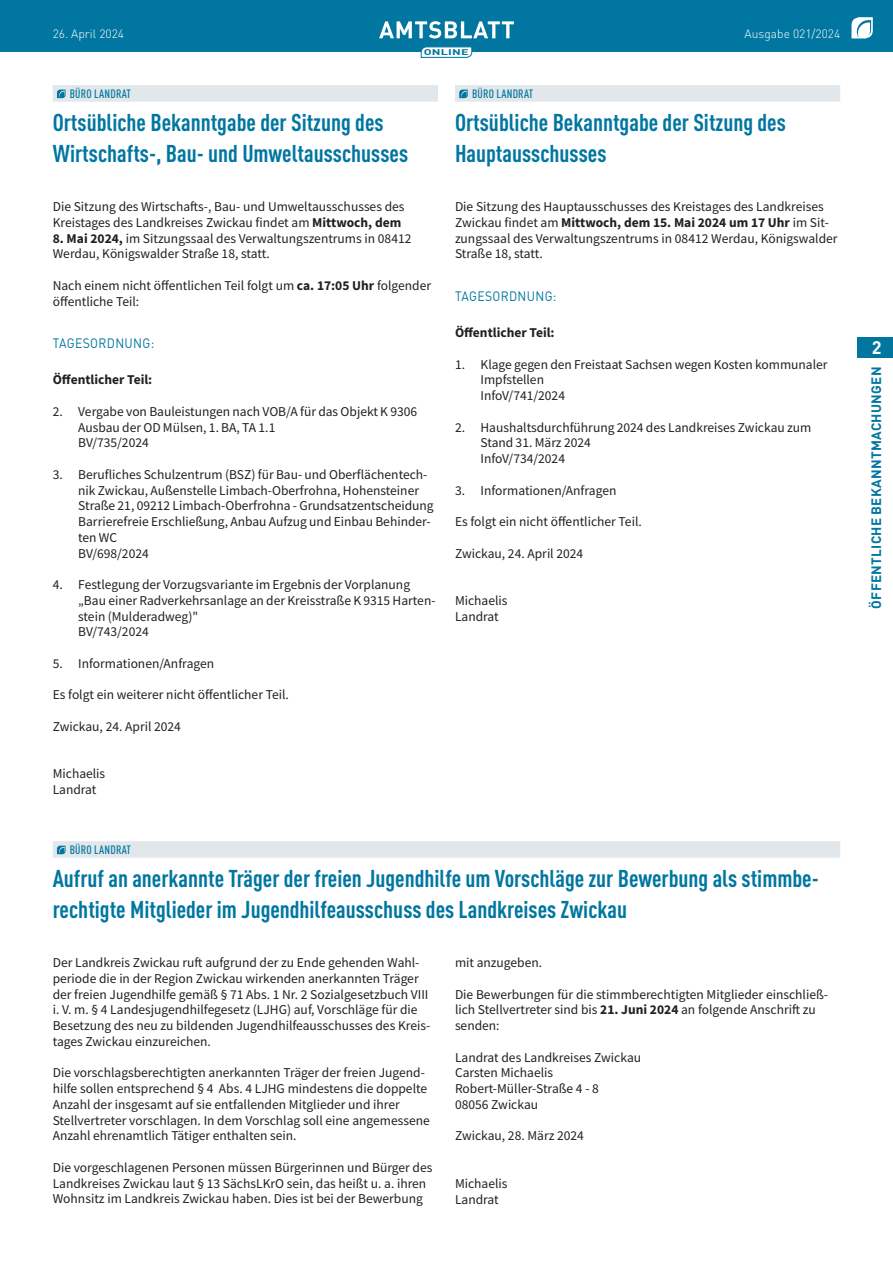
<style>
.page{position:relative;width:893px;height:1263px;background:#fff}
.page>*{position:absolute;margin:0;border:0;box-sizing:border-box;transform-origin:0 0}
.t1{font:700 condensed 24px/30.8px "DIN Pro";color:#0076a0}
.t2{font:700 18px "DIN Pro";color:#fff}
.t3{font:13.5px/15.8px "Source Sans Pro";color:#231f20}
.t4{font:700 13.5px "Source Sans Pro";color:#231f20}
.t5{font:700 13.5px "DIN Pro";letter-spacing:.02em;color:#0076a0}
.t6{font:13.5px "DIN Pro";letter-spacing:.03em;color:#0076a0;scale:.9 1}
.t7{font:500 condensed 12px "DIN Pro";letter-spacing:.02em;color:#0076a0}
.t8{font:300 12px "DIN Pro";color:#fff}
.t9{font:700 8.25px "DIN Pro";letter-spacing:.02em;color:#0076a0;scale:1.5 1}
.s1{font-weight:700}
</style>
<div class="page">
<div style="left:0;top:0;width:893px;height:51px;background:#0076a0"></div>
<svg style="left:851px;top:17px;width:22px;height:21px"></svg>
<svg style="left:379px;top:21px;width:135px;height:17px"></svg>
<svg style="left:421px;top:47px;width:51px;height:11px"></svg>
<div style="left:857px;top:337px;width:36px;height:21px;background:#0076a0"></div>
<div style="left:53px;top:85px;width:385px;height:17px;background:#e1e7ea"></div>
<svg style="left:57px;top:90px;width:9px;height:8px"></svg>
<div style="left:455px;top:85px;width:385px;height:17px;background:#e1e7ea"></div>
<svg style="left:459px;top:90px;width:9px;height:8px"></svg>
<div style="left:53px;top:841px;width:787px;height:17px;background:#e1e7ea"></div>
<svg style="left:57px;top:846px;width:9px;height:8px"></svg>
<p class="t8" style="left:53px;top:25px;width:73px">26. April 2024</p>
<p class="t8" style="left:745px;top:25px;width:97px">Ausgabe 021/2024</p>
<p class="t9" style="left:424px;top:45px;width:31px">ONLINE</p>
<p class="t7" style="left:70px;top:85px;width:63px">BÜRO LANDRAT</p>
<h1 class="t1" style="left:53px;top:105px;width:357px">Ortsübliche Bekanntgabe der Sitzung des<br>Wirtschafts-, Bau- und Umweltausschusses</h1>
<p class="t3" style="left:53px;top:199px;width:353px">Die Sitzung des Wirtschafts-, Bau- und Umweltausschusses des<br>Kreistages des Landkreises Zwickau findet am <span class="s1">Mittwoch, dem</span></p>
<p class="t3" style="left:53px;top:230px;width:360px"><span class="s1">8. Mai 2024,</span> im Sitzungssaal des Verwaltungszentrums in 08412<br>Werdau, Königswalder Straße 18, statt.</p>
<p class="t3" style="left:53px;top:277px;width:380px">Nach einem nicht öffentlichen Teil folgt um <span class="s1">ca. 17:05 Uhr</span> folgender öffentliche Teil:</p>
<p class="t6" style="left:53px;top:333px;width:114px">TAGESORDNUNG:</p>
<p class="t4" style="left:53px;top:371px;width:101px">Öffentlicher Teil:</p>
<p class="t3" style="left:78px;top:403px;width:341px;text-indent:-26px">2. Vergabe von Bauleistungen nach VOB/A für das Objekt K 9306<br>Ausbau der OD Mülsen, 1. BA, TA 1.1<br>BV/735/2024</p>
<p class="t3" style="left:78px;top:466px;width:357px;text-indent:-26px">3. Berufliches Schulzentrum (BSZ) für Bau- und Oberflächentech&shy;nik Zwickau, Außenstelle Limbach-Oberfrohna, Hohensteiner Straße 21, 09212 Limbach-Oberfrohna - Grundsatzentscheidung Barrierefreie Erschließung, Anbau Aufzug und Einbau Behinder&shy;ten WC<br>BV/698/2024</p>
<p class="t3" style="left:78px;top:577px;width:359px;text-indent:-26px">4. Festlegung der Vorzugsvariante im Ergebnis der Vorplanung „Bau einer Radverkehrsanlage an der Kreisstraße K 9315 Harten&shy;stein (Mulderadweg)"<br>BV/743/2024</p>
<p class="t3" style="left:53px;top:655px;width:163px">5. Informationen/Anfragen</p>
<p class="t3" style="left:53px;top:687px;width:238px">Es folgt ein weiterer nicht öffentlicher Teil.</p>
<p class="t3" style="left:53px;top:718px;width:130px">Zwickau, 24. April 2024</p>
<p class="t3" style="left:53px;top:766px;width:54px">Michaelis<br>Landrat</p>
<p class="t7" style="left:472px;top:85px;width:63px">BÜRO LANDRAT</p>
<h1 class="t1" style="left:455px;top:105px;width:332px">Ortsübliche Bekanntgabe der Sitzung des<br>Hauptausschusses</h1>
<p class="t3" style="left:455px;top:199px;width:384px">Die Sitzung des Hauptausschusses des Kreistages des Landkreises Zwickau findet am <span class="s1">Mittwoch, dem 15. Mai 2024 um 17 Uhr</span> im Sit&shy;zungssaal des Verwaltungszentrums in 08412 Werdau, Königswalder Straße 18, statt.</p>
<p class="t6" style="left:455px;top:286px;width:114px">TAGESORDNUNG:</p>
<p class="t4" style="left:455px;top:323px;width:101px">Öffentlicher Teil:</p>
<p class="t3" style="left:480px;top:356px;width:349px;text-indent:-26px">1. Klage gegen den Freistaat Sachsen wegen Kosten kommunaler<br>Impfstellen<br>InfoV/741/2024</p>
<p class="t3" style="left:480px;top:419px;width:332px;text-indent:-26px">2. Haushaltsdurchführung 2024 des Landkreises Zwickau zum<br>Stand 31. März 2024<br>InfoV/734/2024</p>
<p class="t3" style="left:455px;top:482px;width:163px">3. Informationen/Anfragen</p>
<p class="t3" style="left:455px;top:514px;width:188px">Es folgt ein nicht öffentlicher Teil.</p>
<p class="t3" style="left:455px;top:545px;width:130px">Zwickau, 24. April 2024</p>
<p class="t3" style="left:455px;top:592px;width:54px">Michaelis<br>Landrat</p>
<p class="t7" style="left:70px;top:841px;width:63px">BÜRO LANDRAT</p>
<h1 class="t1" style="left:53px;top:861px;width:768px">Aufruf an anerkannte Träger der freien Jugendhilfe um Vorschläge zur Bewerbung als stimmbe&shy;rechtigte Mitglieder im Jugendhilfeausschuss des Landkreises Zwickau</h1>
<p class="t3" style="left:53px;top:955px;width:379px">Der Landkreis Zwickau ruft aufgrund der zu Ende gehenden Wahl&shy;periode die in der Region Zwickau wirkenden anerkannten Träger der freien Jugendhilfe gemäß § 71 Abs. 1 Nr. 2 Sozialgesetzbuch VIII i. V. m. § 4 Landesjugendhilfegesetz (LJHG) auf, Vorschläge für die Besetzung des neu zu bildenden Jugendhilfeausschusses des Kreis&shy;tages Zwickau einzureichen.</p>
<p class="t3" style="left:53px;top:1065px;width:379px">Die vorschlagsberechtigten anerkannten Träger der freien Jugend&shy;hilfe sollen entsprechend § 4 Abs. 4 LJHG mindestens die doppelte Anzahl der insgesamt auf sie entfallenden Mitglieder und ihrer Stellvertreter vorschlagen. In dem Vorschlag soll eine angemessene Anzahl ehrenamtlich Tätiger enthalten sein.</p>
<p class="t3" style="left:53px;top:1159px;width:381px">Die vorgeschlagenen Personen müssen Bürgerinnen und Bürger des<br>Landkreises Zwickau laut § 13 SächsLKrO sein, das heißt u. a. ihren<br>Wohnsitz im Landkreis Zwickau haben. Dies ist bei der Bewerbung</p>
<p class="t3" style="left:455px;top:955px;width:89px">mit anzugeben.</p>
<p class="t3" style="left:455px;top:986px;width:375px">Die Bewerbungen für die stimmberechtigten Mitglieder einschließ&shy;lich Stellvertreter sind bis <span class="s1">21. Juni 2024</span> an folgende Anschrift zu senden:</p>
<p class="t3" style="left:455px;top:1049px;width:188px">Landrat des Landkreises Zwickau<br>Carsten Michaelis<br>Robert-Müller-Straße 4 - 8<br>08056 Zwickau</p>
<p class="t3" style="left:455px;top:1128px;width:130px">Zwickau, 28. März 2024</p>
<p class="t3" style="left:455px;top:1175px;width:54px">Michaelis<br>Landrat</p>
<h2 class="t2" style="left:872px;top:333px;width:11px">2</h2>
<p class="t5" style="left:865px;top:609px;width:243px;rotate:-90deg">ÖFFENTLICHE BEKANNTMACHUNGEN</p>
</div>
